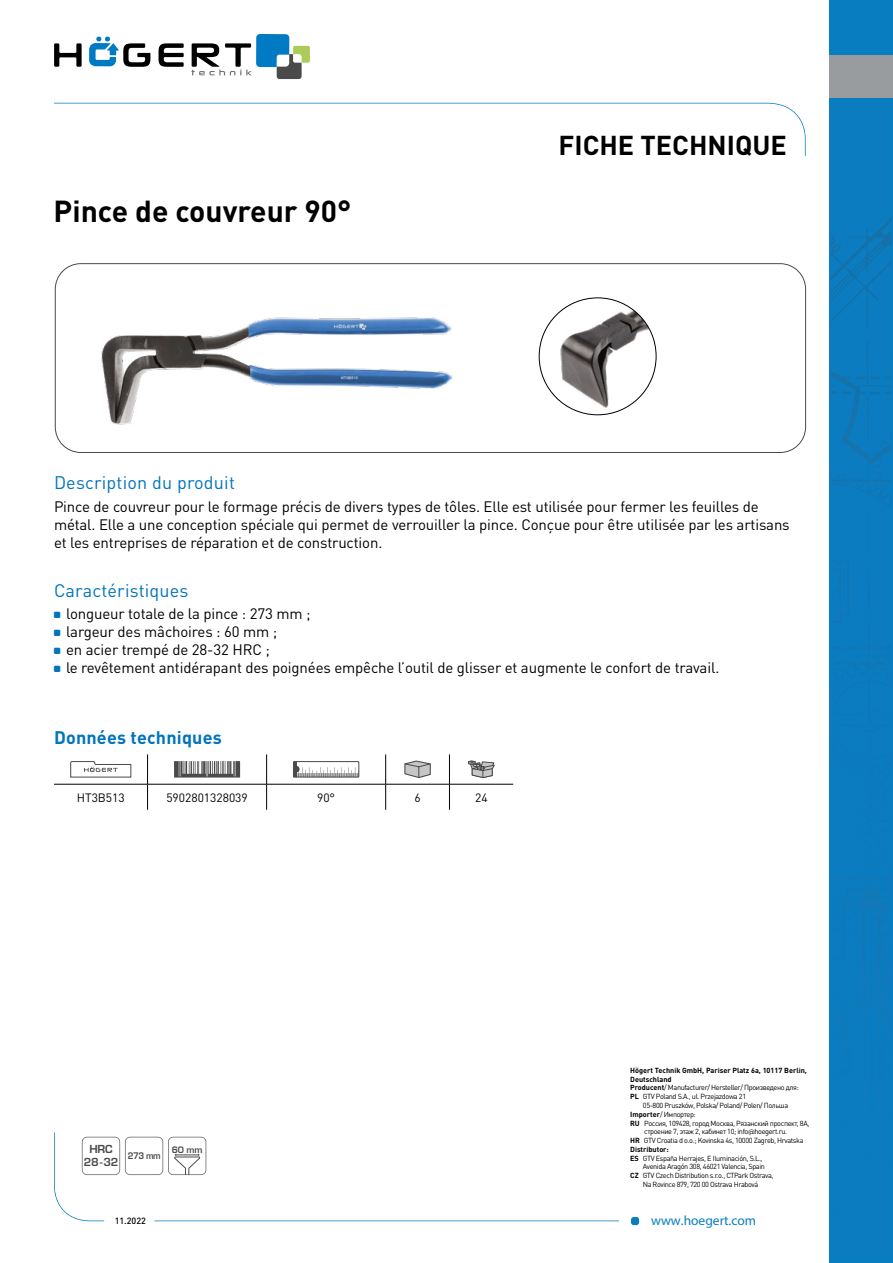
<style>
.page{position:relative;width:893px;height:1263px;background:#fff}
.page>*{position:absolute;margin:0;border:0;box-sizing:border-box;transform-origin:0 0}
.t1{font:700 30px "DIN Pro";color:#000}
.t2{font:700 27px "DIN Pro";color:#000}
.t3{font:18px "DIN Pro";letter-spacing:.01em;color:#0074bc}
.t4{font:700 18px "DIN Pro";letter-spacing:.01em;color:#0074bc}
.t5{font:15px/18px "DIN Pro";letter-spacing:-.01em;color:#000}
.t6{font:13.5px "Myriad Pro";color:#087dbf}
.t7{font:12px "DIN Pro";color:#000}
.t8{font:700 10.8px/12.1px "Euromode";letter-spacing:-.025em;color:#4a4a49;text-align:center}
.t9{font:500 9px "DIN Pro";color:#000}
.t10{font:700 8.85px "Euromode";color:#4a4a49;scale:.91 1}
.t11{font:700 8.7px "Euromode";color:#4a4a49}
.t12{font:7.35px "DIN Pro";letter-spacing:-.05em;color:#000}
.t13{font:700 7.35px "DIN Pro";color:#000}
.s1{font-weight:700}
.s2{font-family:"Merel"}
</style>
<div class="page">
<svg style="left:54px;top:43px;width:28px;height:24px"></svg>
<svg style="left:159px;top:43px;width:25px;height:24px"></svg>
<svg style="left:89px;top:37px;width:61px;height:30px"></svg>
<svg style="left:191px;top:34px;width:119px;height:45px"></svg>
<svg style="left:54px;top:103px;width:752px;height:53px"></svg>
<div style="left:631px;top:1217px;width:8px;height:8px;background:#087dbf;border-radius:3px"></div>
<svg style="left:54px;top:1132px;width:565px;height:89px"></svg>
<div style="left:830px;top:0;width:63px;height:1263px;background:#087dbf"></div>
<img style="left:831px;top:273px;width:50px;height:56px">
<img style="left:867px;top:222px;width:24px;height:44px">
<img style="left:831px;top:222px;width:56px;height:42px">
<svg style="left:831px;top:341px;width:60px;height:565px"></svg>
<img style="left:863px;top:906px;width:28px;height:76px">
<img style="left:831px;top:877px;width:60px;height:2px">
<img style="left:848px;top:647px;width:43px;height:3px">
<div style="left:830px;top:56px;width:63px;height:42px;background:#999c9e"></div>
<svg style="left:147px;top:785px;width:1px;height:25px"></svg>
<svg style="left:266px;top:785px;width:1px;height:25px"></svg>
<svg style="left:385px;top:785px;width:1px;height:25px"></svg>
<svg style="left:449px;top:785px;width:1px;height:25px"></svg>
<hr style="left:147px;top:754px;width:1px;height:30px;background:#000">
<hr style="left:266px;top:754px;width:1px;height:30px;background:#000">
<hr style="left:385px;top:754px;width:1px;height:30px;background:#000">
<hr style="left:449px;top:754px;width:1px;height:30px;background:#000">
<hr style="left:54px;top:784px;width:94px;height:1px;background:#000">
<hr style="left:148px;top:784px;width:119px;height:1px;background:#000">
<hr style="left:267px;top:784px;width:119px;height:1px;background:#000">
<hr style="left:386px;top:784px;width:63px;height:1px;background:#000">
<hr style="left:449px;top:784px;width:64px;height:1px;background:#000">
<svg style="left:70px;top:761px;width:61px;height:16px"></svg>
<svg style="left:174px;top:761px;width:66px;height:16px"></svg>
<svg style="left:295px;top:763px;width:62px;height:12px"></svg>
<div style="left:293px;top:761px;width:66px;height:16px;border:1px solid #4a4a49"></div>
<svg style="left:404px;top:760px;width:27px;height:18px"></svg>
<svg style="left:468px;top:761px;width:27px;height:17px"></svg>
<svg style="left:82px;top:1137px;width:124px;height:38px"></svg>
<img style="left:101px;top:317px;width:352px;height:108px">
<div style="left:55px;top:263px;width:751px;height:190px;border:1px solid #4a4a49;border-radius:26px"></div>
<img style="left:542px;top:298px;width:114px;height:117px">
<h1 class="t1" style="left:54px;top:191px;width:299px">Pince de couvreur 90°</h1>
<h2 class="t2" style="left:559px;top:126px;width:230px">FICHE TECHNIQUE</h2>
<h3 class="t3" style="left:54px;top:471px;width:182px">Description du produit</h3>
<p class="t5" style="left:54px;top:497px;width:737px">Pince de couvreur pour le formage précis de divers types de tôles. Elle est utilisée pour fermer les feuilles de métal. Elle a une conception spéciale qui permet de verrouiller la pince. Conçue pour être utilisée par les artisans et les entreprises de réparation et de construction.</p>
<h3 class="t3" style="left:54px;top:578px;width:136px">Caractéristiques</h3>
<h3 class="t5" style="left:66px;top:604px;width:655px">longueur totale de la pince : 273 mm ;<br>largeur des mâchoires : 60 mm ;<br>en acier trempé de 28-32 HRC ;<br>le revêtement antidérapant des poignées empêche l’outil de glisser et augmente le confort de travail.</h3>
<h3 class="t4" style="left:54px;top:725px;width:169px">Données techniques</h3>
<h3 class="t7" style="left:77px;top:789px;width:50px">HT3B513</h3>
<h3 class="t7" style="left:166px;top:789px;width:83px">5902801328039</h3>
<h3 class="t7" style="left:317px;top:789px;width:20px">90°</h3>
<h3 class="t7" style="left:414px;top:789px;width:8px">6</h3>
<h3 class="t7" style="left:475px;top:789px;width:14px">24</h3>
<h3 class="t8" style="left:84px;top:1143px;width:36px">HRC<br>28-32</h3>
<p class="t10" style="left:128px;top:1150px;width:38px">273 mm</p>
<p class="t11" style="left:172px;top:1144px;width:33px">60 mm</p>
<p class="t13" style="left:630px;top:1065px;width:178px">Högert Technik GmbH, Pariser Platz 6a, 10117 Berlin,</p>
<p class="t13" style="left:630px;top:1074px;width:43px">Deutschland</p>
<p class="t12" style="left:630px;top:1083px;width:170px"><span class="s1">Producent</span>/ Manufacturer/ Hersteller/ Произведено для:</p>
<p class="t12" style="left:630px;top:1091px;width:117px"><span class="s1">PL</span> GTV Poland S.A., ul. Przejazdowa 21</p>
<p class="t12" style="left:643px;top:1100px;width:147px">05-800 Pruszków, Polska/ Poland/ Polen/ Польша</p>
<p class="t12" style="left:630px;top:1109px;width:67px"><span class="s1">Importer</span>/ Импортер:</p>
<p class="t12" style="left:630px;top:1118px;width:181px"><span class="s1">RU</span> Россия, 109428, город Москва, Рязанский проспект, 8А,</p>
<p class="t12" style="left:644px;top:1127px;width:144px">строение 7, этаж 2, кабинет 10; info<span class="s2">@</span>hoegert.ru.</p>
<p class="t12" style="left:630px;top:1135px;width:175px"><span class="s1">HR</span> GTV Croatia d o.o.; Kovinska 4s, 10000 Zagreb, Hrvatska</p>
<p class="t13" style="left:630px;top:1144px;width:40px">Distributor:</p>
<p class="t12" style="left:630px;top:1153px;width:134px"><span class="s1">ES</span> GTV España Herrajes, E Iluminación, S.L.,</p>
<p class="t12" style="left:643px;top:1162px;width:124px">Avenida Aragón 308, 46021 Valencia, Spain</p>
<p class="t12" style="left:630px;top:1170px;width:145px"><span class="s1">CZ</span> GTV Czech Distribution s.r.o., CTPark Ostrava,</p>
<p class="t12" style="left:643px;top:1179px;width:117px">Na Rovince 879, 720 00 Ostrava Hrabová</p>
<p class="t9" style="left:115px;top:1213px;width:33px">11.2022</p>
<h3 class="t6" style="left:651px;top:1212px;width:107px">www.hoegert.com</h3>
</div>
